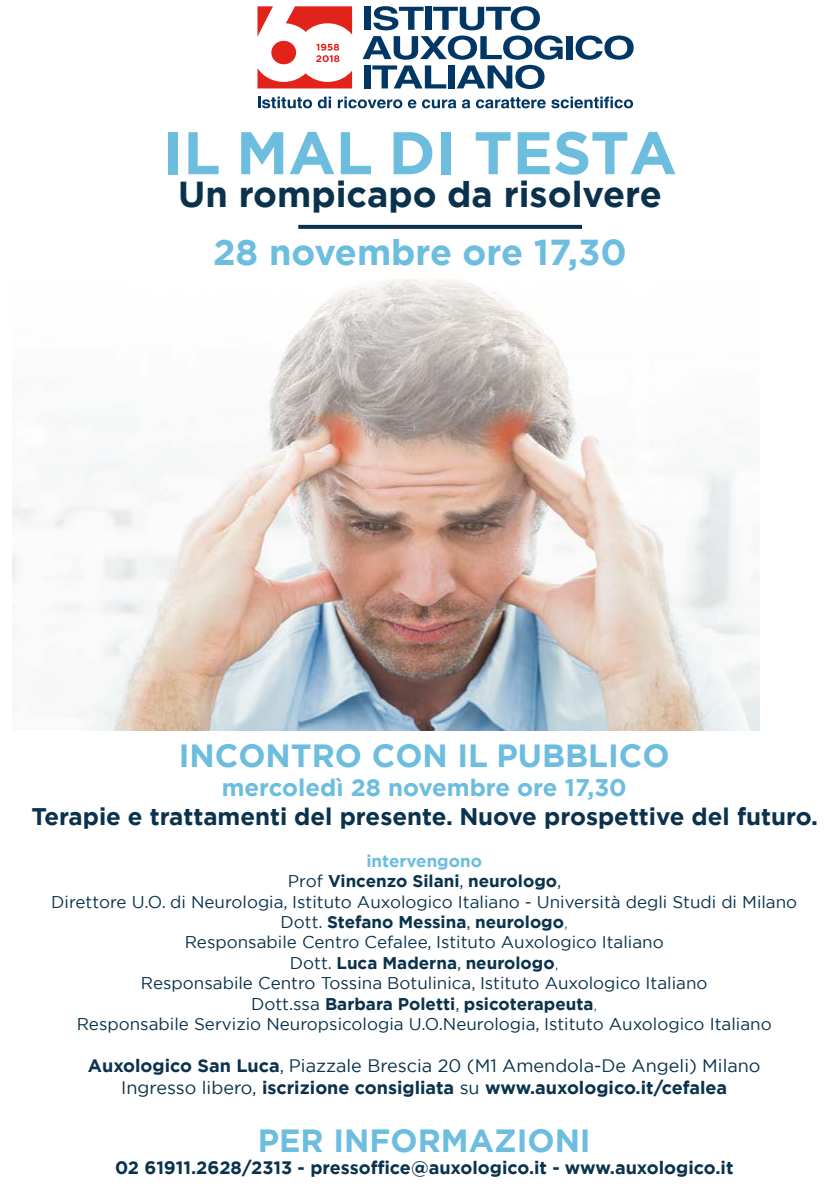
<style>
.page{position:relative;width:840px;height:1191px;background:#fff}
.page>*{position:absolute;margin:0;border:0;box-sizing:border-box;transform-origin:0 0}
.t1{font:700 60px "Gotham";color:#6dbddf}
.t2{font:700 36px "Gotham";color:#0a324d}
.t3{font:700 36px "Gotham";color:#6dbddf}
.t4{font:700 32px "Gotham";color:#6dbddf}
.t5{font:700 24px "Gotham";color:#0a324d}
.t6{font:700 24px "Gotham";color:#6dbddf}
.t7{font:700 18px/21.6px "Gotham";color:#0a324d;text-align:center}
.t8{font:17px/20.4px "Gotham";color:#0a324d;text-align:center}
.s1{font-weight:700;color:#6dbddf}
.s2{font-weight:700}
.s3{font-weight:300}
.s4{font-weight:400}
</style>
<div class="page">
<svg style="left:257px;top:68px;width:95px;height:20px"></svg>
<svg style="left:285px;top:6px;width:67px;height:29px"></svg>
<div style="left:271px;top:41px;width:25px;height:23px;background:#e2231b;border-radius:50%"></div>
<svg style="left:257px;top:6px;width:16px;height:31px"></svg>
<div style="left:566px;top:36px;width:6px;height:23px;background:#003764"></div>
<svg style="left:575px;top:36px;width:58px;height:24px"></svg>
<svg style="left:362px;top:6px;width:200px;height:83px"></svg>
<svg style="left:316px;top:44px;width:23px;height:18px"></svg>
<svg style="left:258px;top:97px;width:73px;height:11px"></svg>
<svg style="left:337px;top:97px;width:79px;height:11px"></svg>
<svg style="left:422px;top:97px;width:123px;height:11px"></svg>
<svg style="left:551px;top:96px;width:81px;height:12px"></svg>
<img style="left:13px;top:279px;width:745px;height:451px">
<svg style="left:298px;top:225px;width:283px;height:4px"></svg>
<h1 class="t1" style="left:163px;top:113px;width:515px">IL MAL DI TESTA</h1>
<h2 class="t2" style="left:178px;top:171px;width:485px">Un rompicapo da risolvere</h2>
<h2 class="t3" style="left:213px;top:229px;width:415px">28 novembre ore 17,30</h2>
<h3 class="t4" style="left:179px;top:734px;width:492px">INCONTRO CON IL PUBBLICO</h3>
<h3 class="t6" style="left:221px;top:771px;width:406px">mercoledì 28 novembre ore 17,30</h3>
<h3 class="t5" style="left:31px;top:800px;width:787px">Terapie e trattamenti del presente. Nuove prospettive del futuro.</h3>
<p class="t8" style="left:51px;top:850px;width:747px"><span class="s1">intervengono<br></span>Prof <span class="s2">Vincenzo Silani</span>, <span class="s2">neurologo</span>,<br>Direttore U.O. di Neurologia, Istituto Auxologico Italiano - Università degli Studi di Milano Dott. <span class="s2">Stefano Messina</span>, <span class="s2">neurologo</span><span class="s3">,<br></span>Responsabile Centro Cefalee, Istituto Auxologico Italiano<br>Dott. <span class="s2">Luca Maderna</span>, <span class="s2">neurologo</span><span class="s3">,<br></span>Responsabile Centro Tossina Botulinica, Istituto Auxologico Italiano<br>Dott.ssa <span class="s2">Barbara Poletti</span>, <span class="s2">psicoterapeuta</span><span class="s3">,<br></span>Responsabile Servizio Neuropsicologia U.O.Neurologia, Istituto Auxologico Italiano</p>
<p class="t7" style="left:88px;top:1054px;width:673px">Auxologico San Luca<span class="s4">, Piazzale Brescia 20 (M1 Amendola-De Angeli) Milano<br>Ingresso libero,</span> iscrizione consigliata <span class="s4">su</span> www.auxologico.it/cefalea</p>
<h3 class="t4" style="left:257px;top:1120px;width:334px">PER INFORMAZIONI</h3>
<p class="t7" style="left:115px;top:1156px;width:619px">02 61911.2628/2313 - pressoffice@auxologico.it - www.auxologico.it</p>
</div>
